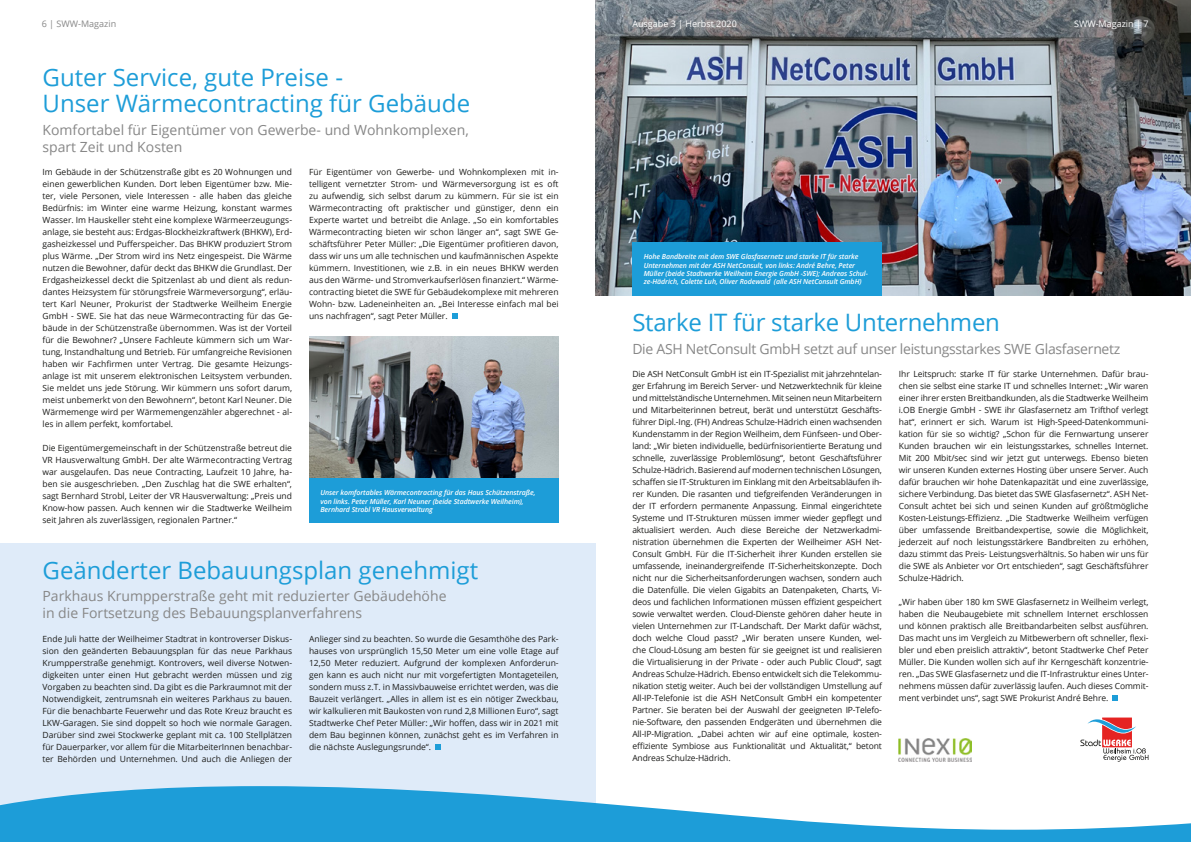
<style>
.page{position:relative;width:1191px;height:842px;background:#fff}
.page>*{position:absolute;margin:0;border:0;box-sizing:border-box;transform-origin:0 0}
.t1{font:24px/26px "Open Sans";color:#1d9dd8}
.t2{font:14px/16.8px "Open Sans";color:#878787}
.t3{font:14px "Open Sans";letter-spacing:-.02em;color:#878787}
.t4{font:9px "Open Sans";color:#fff}
.t5{font:9px "Open Sans";color:#878787}
.t6{font:8.5px/12px "Open Sans";color:#1d1d1b;text-align:justify}
.t7{font:italic 600 7px/8.4px "Open Sans";letter-spacing:-.01em;color:#fff}
</style>
<div class="page">
<img style="left:595px;top:0;width:596px;height:296px">
<div style="left:0;top:543px;width:595px;height:299px;background:#dfebf9"></div>
<svg style="left:0;top:786px;width:1191px;height:56px;fill:#1d9dd8"></svg>
<svg style="left:1112px;top:695px;width:6px;height:6px"></svg>
<svg style="left:435px;top:744px;width:6px;height:6px"></svg>
<svg style="left:452px;top:314px;width:5px;height:5px"></svg>
<img style="left:309px;top:336px;width:249px;height:142px">
<div style="left:309px;top:478px;width:249px;height:45px;background:#1d9dd8"></div>
<div style="left:632px;top:243px;width:250px;height:53px;background:#1d9dd8"></div>
<img style="left:899px;top:738px;width:72px;height:24px">
<svg style="left:1080px;top:717px;width:68px;height:45px"></svg>
<p class="t5" style="left:42px;top:17px;width:76px">6 | SWW-Magazin</p>
<h1 class="t1" style="left:43px;top:64px;width:429px">Guter Service, gute Preise -<br>Unser Wärmecontracting für Gebäude</h1>
<h2 class="t2" style="left:43px;top:121px;width:428px">Komfortabel für Eigentümer von Gewerbe- und Wohnkomplexen, spart Zeit und Kosten</h2>
<p class="t6" style="left:43px;top:166px;width:251px">Im Gebäude in der Schützenstraße gibt es 20 Wohnungen und einen gewerblichen Kunden. Dort leben Eigentümer bzw. Mie&shy;ter, viele Personen, viele Interessen - alle haben das gleiche Bedürfnis: im Winter eine warme Heizung, konstant warmes Wasser. Im Hauskeller steht eine komplexe Wärmeerzeugungs&shy;anlage, sie besteht aus: Erdgas-Blockheizkraftwerk (BHKW), Erd&shy;gasheizkessel und Pufferspeicher. Das BHKW produziert Strom plus Wärme. „Der Strom wird ins Netz eingespeist. Die Wärme nutzen die Bewohner, dafür deckt das BHKW die Grundlast. Der Erdgasheizkessel deckt die Spitzenlast ab und dient als redun&shy;dantes Heizsystem für störungsfreie Wärmeversorgung“, erläu&shy;tert Karl Neuner, Prokurist der Stadtwerke Weilheim Energie GmbH - SWE. Sie hat das neue Wärmecontracting für das Ge&shy;bäude in der Schützenstraße übernommen. Was ist der Vorteil für die Bewohner? „Unsere Fachleute kümmern sich um War&shy;tung, Instandhaltung und Betrieb. Für umfangreiche Revisionen haben wir Fachfirmen unter Vertrag. Die gesamte Heizungs&shy;anlage ist mit unserem elektronischen Leitsystem verbunden.<br>Sie meldet uns jede Störung. Wir kümmern uns sofort darum, meist unbemerkt von den Bewohnern“, betont Karl Neuner. Die Wärmemenge wird per Wärmemengenzähler abgerechnet - al&shy;les in allem perfekt, komfortabel.</p>
<p class="t6" style="left:43px;top:442px;width:251px">Die Eigentümergemeinschaft in der Schützenstraße betreut die VR Hausverwaltung GmbH. Der alte Wärmecontracting Vertrag war ausgelaufen. Das neue Contracting, Laufzeit 10 Jahre, ha&shy;ben sie ausgeschrieben. „Den Zuschlag hat die SWE erhalten“, sagt Bernhard Strobl, Leiter der VR Hausverwaltung: „Preis und Know-how passen. Auch kennen wir die Stadtwerke Weilheim seit Jahren als zuverlässigen, regionalen Partner.“</p>
<h1 class="t1" style="left:43px;top:556px;width:437px">Geänderter Bebauungsplan genehmigt</h1>
<h2 class="t2" style="left:43px;top:587px;width:405px">Parkhaus Krumpperstraße geht mit reduzierter Gebäudehöhe in die Fortsetzung des Bebauungsplanverfahrens</h2>
<p class="t6" style="left:309px;top:166px;width:251px">Für Eigentümer von Gewerbe- und Wohnkomplexen mit in&shy;telligent vernetzter Strom- und Wärmeversorgung ist es oft zu aufwendig, sich selbst darum zu kümmern. Für sie ist ein Wärmecontracting oft praktischer und günstiger, denn ein Experte wartet und betreibt die Anlage. „So ein komfortables Wärmecontracting bieten wir schon länger an“, sagt SWE Ge&shy;schäftsführer Peter Müller: „Die Eigentümer profitieren davon, dass wir uns um alle technischen und kaufmännischen Aspekte kümmern. Investitionen, wie z.B. in ein neues BHKW werden aus den Wärme- und Stromverkaufserlösen finanziert.“ Wärme&shy;contracting bietet die SWE für Gebäudekomplexe mit mehreren Wohn- bzw. Ladeneinheiten an. „Bei Interesse einfach mal bei uns nachfragen“, sagt Peter Müller.</p>
<p class="t7" style="left:320px;top:488px;width:217px">Unser komfortables Wärmecontracting für das Haus Schützenstraße, von links. Peter Müller, Karl Neuner (beide Stadtwerke Weilheim),<br>Bernhard Strobl VR Hausverwaltung</p>
<p class="t6" style="left:43px;top:632px;width:251px">Ende Juli hatte der Weilheimer Stadtrat in kontroverser Diskus&shy;sion den geänderten Bebauungsplan für das neue Parkhaus Krumpperstraße genehmigt. Kontrovers, weil diverse Notwen&shy;digkeiten unter einen Hut gebracht werden müssen und zig Vorgaben zu beachten sind. Da gibt es die Parkraumnot mit der Notwendigkeit, zentrumsnah ein weiteres Parkhaus zu bauen.<br>Für die benachbarte Feuerwehr und das Rote Kreuz braucht es LKW-Garagen. Sie sind doppelt so hoch wie normale Garagen.<br>Darüber sind zwei Stockwerke geplant mit ca. 100 Stellplätzen für Dauerparker, vor allem für die MitarbeiterInnen benachbar&shy;ter Behörden und Unternehmen. Und auch die Anliegen der</p>
<p class="t6" style="left:309px;top:632px;width:251px">Anlieger sind zu beachten. So wurde die Gesamthöhe des Park&shy;hauses von ursprünglich 15,50 Meter um eine volle Etage auf 12,50 Meter reduziert. Aufgrund der komplexen Anforderun&shy;gen kann es auch nicht nur mit vorgefertigten Montageteilen, sondern muss z.T. in Massivbauweise errichtet werden, was die Bauzeit verlängert. „Alles in allem ist es ein nötiger Zweckbau, wir kalkulieren mit Baukosten von rund 2,8 Millionen Euro“, sagt Stadtwerke Chef Peter Müller: „Wir hoffen, dass wir in 2021 mit dem Bau beginnen können, zunächst geht es im Verfahren in die nächste Auslegungsrunde“.</p>
<p class="t4" style="left:632px;top:17px;width:106px">Ausgabe 3 | Herbst 2020</p>
<p class="t4" style="left:1074px;top:17px;width:76px">SWW-Magazin | 7</p>
<p class="t7" style="left:643px;top:252px;width:226px">Hohe Bandbreite mit dem SWE Glasfasernetz und starke IT für starke Unternehmen mit der ASH NetConsult, von links: André Behre, Peter Müller (beide Stadtwerke Weilheim Energie GmbH -SWE); Andreas Schul&shy;ze-Hädrich, Colette Luh, Oliver Rodewald (alle ASH NetConsult GmbH)</p>
<h1 class="t1" style="left:632px;top:309px;width:369px">Starke IT für starke Unternehmen</h1>
<h2 class="t3" style="left:632px;top:339px;width:489px">Die ASH NetConsult GmbH setzt auf unser leistungsstarkes SWE Glasfasernetz</h2>
<p class="t6" style="left:899px;top:368px;width:251px">Ihr Leitspruch: starke IT für starke Unternehmen. Dafür brau&shy;chen sie selbst eine starke IT und schnelles Internet: „Wir waren einer ihrer ersten Breitbandkunden, als die Stadtwerke Weilheim i.OB Energie GmbH - SWE ihr Glasfasernetz am Trifthof verlegt hat“, erinnert er sich. Warum ist High-Speed-Datenkommuni&shy;kation für sie so wichtig? „Schon für die Fernwartung unserer Kunden brauchen wir ein leistungsstarkes, schnelles Internet.<br>Mit 200 Mbit/sec sind wir jetzt gut unterwegs. Ebenso bieten wir unseren Kunden externes Hosting über unsere Server. Auch dafür brauchen wir hohe Datenkapazität und eine zuverlässige, sichere Verbindung. Das bietet das SWE Glasfasernetz“. ASH Net-Consult achtet bei sich und seinen Kunden auf größtmögliche Kosten-Leistungs-Effizienz. „Die Stadtwerke Weilheim verfügen über umfassende Breitbandexpertise, sowie die Möglichkeit, jederzeit auf noch leistungsstärkere Bandbreiten zu erhöhen, dazu stimmt das Preis- Leistungsverhältnis. So haben wir uns für die SWE als Anbieter vor Ort entschieden“, sagt Geschäftsführer Schulze-Hädrich.</p>
<p class="t6" style="left:899px;top:596px;width:251px">„Wir haben über 180 km SWE Glasfasernetz in Weilheim verlegt, haben die Neubaugebiete mit schnellem Internet erschlossen und können praktisch alle Breitbandarbeiten selbst ausführen.<br>Das macht uns im Vergleich zu Mitbewerbern oft schneller, flexi&shy;bler und eben preislich attraktiv“, betont Stadtwerke Chef Peter Müller. Die Kunden wollen sich auf ihr Kerngeschäft konzentrie&shy;ren. „Das SWE Glasfasernetz und die IT-Infrastruktur eines Unter&shy;nehmens müssen dafür zuverlässig laufen. Auch dieses Commit&shy;ment verbindet uns“, sagt SWE Prokurist André Behre.</p>
<p class="t6" style="left:632px;top:368px;width:251px">Die ASH NetConsult GmbH ist ein IT-Spezialist mit jahrzehntelan&shy;ger Erfahrung im Bereich Server- und Netzwerktechnik für kleine und mittelständische Unternehmen. Mit seinen neun Mitarbeitern und Mitarbeiterinnen betreut, berät und unterstützt Geschäfts&shy;führer Dipl.-Ing. (FH) Andreas Schulze-Hädrich einen wachsenden Kundenstamm in der Region Weilheim, dem Fünfseen- und Ober&shy;land: „Wir bieten individuelle, bedürfnisorientierte Beratung und schnelle, zuverlässige Problemlösung“, betont Geschäftsführer Schulze-Hädrich. Basierend auf modernen technischen Lösungen, schaffen sie IT-Strukturen im Einklang mit den Arbeitsabläufen ih&shy;rer Kunden. Die rasanten und tiefgreifenden Veränderungen in der IT erfordern permanente Anpassung. Einmal eingerichtete Systeme und IT-Strukturen müssen immer wieder gepflegt und aktualisiert werden. Auch diese Bereiche der Netzwerkadmi&shy;nistration übernehmen die Experten der Weilheimer ASH Net-Consult GmbH. Für die IT-Sicherheit ihrer Kunden erstellen sie umfassende, ineinandergreifende IT-Sicherheitskonzepte. Doch nicht nur die Sicherheitsanforderungen wachsen, sondern auch die Datenfülle. Die vielen Gigabits an Datenpaketen, Charts, Vi&shy;deos und fachlichen Informationen müssen effizient gespeichert sowie verwaltet werden. Cloud-Dienste gehören daher heute in vielen Unternehmen zur IT-Landschaft. Der Markt dafür wächst, doch welche Cloud passt? „Wir beraten unsere Kunden, wel&shy;che Cloud-Lösung am besten für sie geeignet ist und realisieren die Virtualisierung in der Private - oder auch Public Cloud“, sagt Andreas Schulze-Hädrich. Ebenso entwickelt sich die Telekommu&shy;nikation stetig weiter. Auch bei der vollständigen Umstellung auf All-IP-Telefonie ist die ASH NetConsult GmbH ein kompetenter Partner. Sie beraten bei der Auswahl der geeigneten IP-Telefo&shy;nie-Software, den passenden Endgeräten und übernehmen die All-IP-Migration. „Dabei achten wir auf eine optimale, kosten&shy;effiziente Symbiose aus Funktionalität und Aktualität,“ betont Andreas Schulze-Hädrich.</p>
</div>
